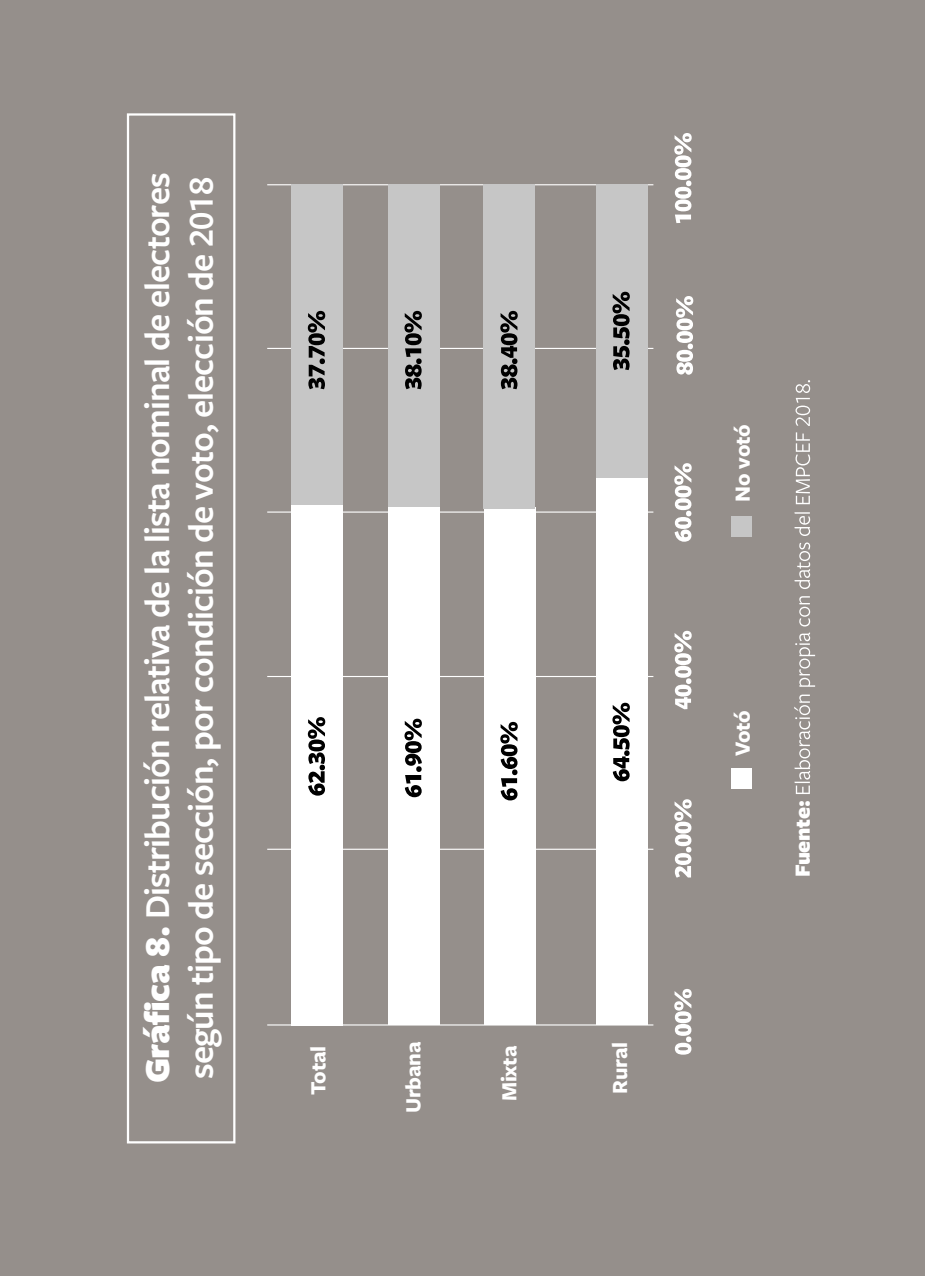
<style>
.page{position:relative;width:925px;height:1276px;background:#958f8b}
.page>*{position:absolute;margin:0;border:0;box-sizing:border-box;transform-origin:0 0}
.t1{font:600 36.45px/43.6px "Freight Sans Pro";letter-spacing:-.025em;color:#fff}
.t2{font:700 22.5px "Freight Sans Pro";letter-spacing:-.01em;color:#fff}
.t3{font:900 22.5px "Freight Sans Pro";letter-spacing:-.015em;color:#fff}
.s1{font-weight:900}
</style>
<div class="page">
<svg style="left:674px;top:133px;width:18px;height:90px"></svg>
<svg style="left:676px;top:296px;width:17px;height:79px"></svg>
<svg style="left:674px;top:463px;width:18px;height:79px"></svg>
<svg style="left:674px;top:631px;width:18px;height:78px"></svg>
<svg style="left:674px;top:799px;width:18px;height:78px"></svg>
<svg style="left:674px;top:989px;width:18px;height:65px"></svg>
<hr style="left:267px;top:1024px;width:386px;height:1px;background:#fff">
<div style="left:731px;top:768px;width:21px;height:20px;background:#fff"></div>
<div style="left:731px;top:515px;width:21px;height:21px;background:#c6c6c6"></div>
<hr style="left:267px;top:848px;width:386px;height:2px;background:#fff">
<hr style="left:267px;top:676px;width:386px;height:1px;background:#fff">
<hr style="left:267px;top:511px;width:386px;height:1px;background:#fff">
<hr style="left:267px;top:348px;width:386px;height:1px;background:#fff">
<hr style="left:267px;top:184px;width:386px;height:1px;background:#fff">
<div style="left:291px;top:503px;width:52px;height:522px;background:#fff"></div>
<div style="left:388px;top:504px;width:51px;height:521px;background:#fff"></div>
<div style="left:484px;top:507px;width:51px;height:518px;background:#fff"></div>
<div style="left:596px;top:467px;width:51px;height:558px;background:#fff"></div>
<div style="left:291px;top:184px;width:51px;height:320px;background:#c6c6c6"></div>
<div style="left:388px;top:184px;width:51px;height:323px;background:#c6c6c6"></div>
<div style="left:484px;top:184px;width:51px;height:325px;background:#c6c6c6"></div>
<div style="left:596px;top:184px;width:51px;height:294px;background:#c6c6c6"></div>
<svg style="left:308px;top:717px;width:17px;height:78px"></svg>
<svg style="left:404px;top:718px;width:18px;height:79px"></svg>
<svg style="left:500px;top:722px;width:18px;height:78px"></svg>
<svg style="left:612px;top:703px;width:18px;height:78px"></svg>
<svg style="left:308px;top:311px;width:17px;height:78px"></svg>
<svg style="left:404px;top:311px;width:18px;height:78px"></svg>
<svg style="left:500px;top:311px;width:18px;height:78px"></svg>
<svg style="left:612px;top:292px;width:18px;height:78px"></svg>
<svg style="left:794px;top:380px;width:21px;height:414px"></svg>
<div style="left:127px;top:113px;width:108px;height:1030px;border:2px solid #fff"></div>
<p class="t1" style="left:134px;top:1083px;width:912px;rotate:-90deg"><span class="s1">Gráfica 8.</span> Distribución relativa de la lista nominal de electores según tipo de sección, por condición de voto, elección de 2018</p>
<p class="t2" style="left:398px;top:1113px;width:73px;rotate:-90deg">Urbana</p>
<p class="t2" style="left:604px;top:1093px;width:53px;rotate:-90deg">Rural</p>
<p class="t2" style="left:303px;top:1095px;width:51px;rotate:-90deg">Total</p>
<p class="t2" style="left:493px;top:1101px;width:57px;rotate:-90deg">Mixta</p>
<p class="t2" style="left:727px;top:502px;width:79px;rotate:-90deg">No votó</p>
<p class="t2" style="left:727px;top:756px;width:47px;rotate:-90deg">Votó</p>
<p class="t3" style="left:787px;top:877px;width:78px;rotate:-90deg">Fuente:</p>
</div>
